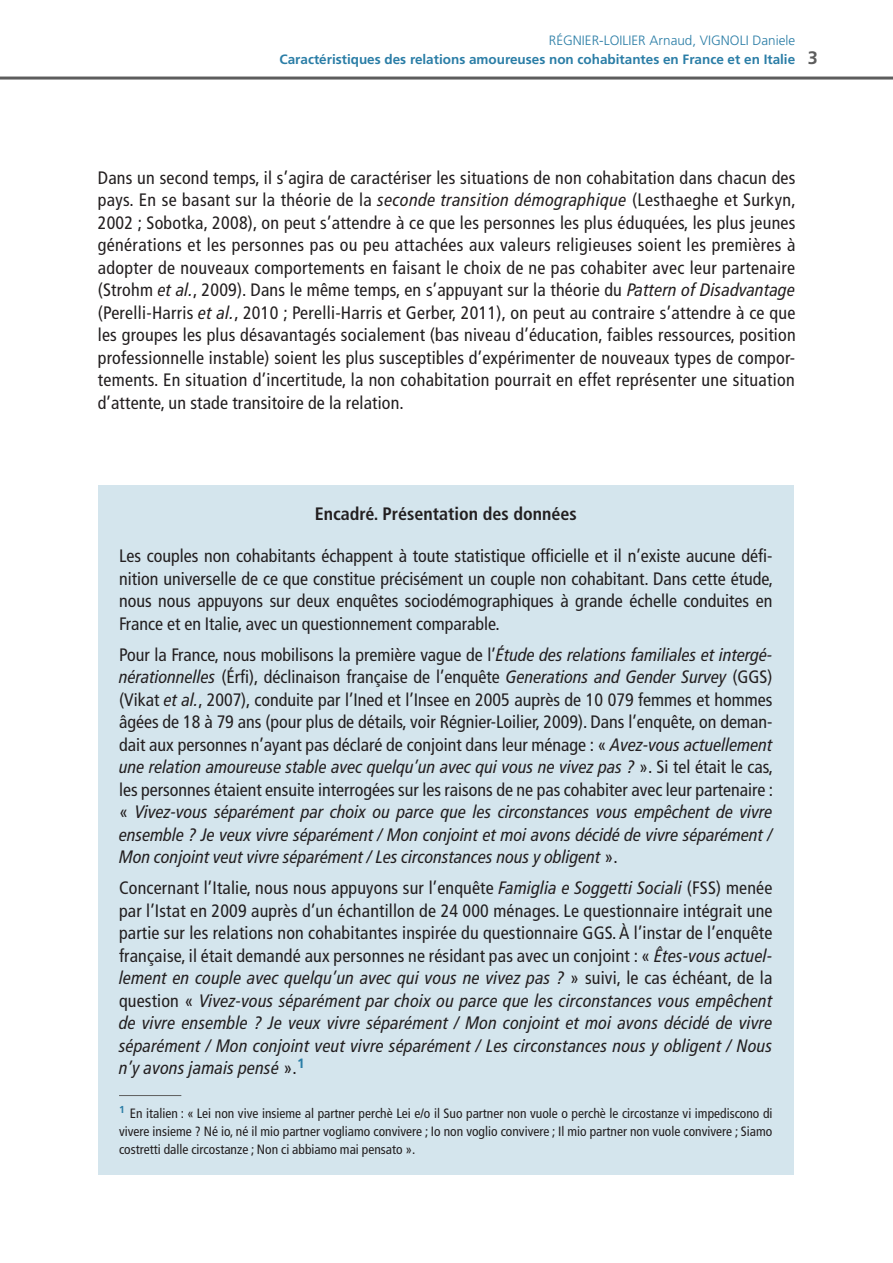
<style>
.page{position:relative;width:893px;height:1263px;background:#fff}
.page>*{position:absolute;margin:0;border:0;box-sizing:border-box;transform-origin:0 0}
.Encadré_Texte{font:condensed 18px/22.5px "Frutiger LT Std";color:#231f20;text-align:justify}
.Texte_courant{font:condensed 18px/22.5px "Frutiger LT Std";letter-spacing:.01em;color:#231f20;text-align:justify}
.Encadré_Texte-2{font:italic condensed 18px/22.5px "Frutiger LT Com";letter-spacing:.01em;color:#231f20;text-align:justify}
.Encadré_Titre{font:700 condensed 18px "Frutiger LT Std";color:#231f20}
.Folio{font:700 18px "Frutiger LT Std";color:#5d5d5d}
.Encadré_Note_de_bas{font:condensed 13.5px/18px "Frutiger LT Std";color:#231f20;text-align:justify}
.t1{font:700 13.5px "Frutiger LT Std";color:#2a7da6}
.t2{font:300 13.5px "Frutiger LT Std";color:#2a7da6}
.s1{font-family:"Frutiger LT Com";font-style:italic}
.s2{font-family:"Frutiger LT Std";font-style:normal}
</style>
<div class="page">
<hr style="left:0;top:77px;width:893px;height:3px;background:#5d5d5d">
<div style="left:98px;top:485px;width:696px;height:690px;background:#d4e5ed"></div>
<hr style="left:119px;top:1095px;width:62px;height:1px;background:#5d5d5d">
<p class="t2" style="left:549px;top:33px;width:248px">RÉGNIER-LOILIER Arnaud, VIGNOLI Daniele</p>
<p class="t1" style="left:280px;top:51px;width:517px">Caractéristiques des relations amoureuses non cohabitantes en France et en Italie</p>
<p class="Folio" style="left:808px;top:47px;width:12px">3</p>
<p class="Texte_courant" style="left:98px;top:166px;width:699px">Dans un second temps, il s’agira de caractériser les situations de non cohabitation dans chacun des pays. En se basant sur la théorie de la <span class="s1">seconde transition démographique</span> (Lesthaeghe et Surkyn, 2002 ; Sobotka, 2008), on peut s’attendre à ce que les personnes les plus éduquées, les plus jeunes générations et les personnes pas ou peu attachées aux valeurs religieuses soient les premières à adopter de nouveaux comportements en faisant le choix de ne pas cohabiter avec leur partenaire (Strohm <span class="s1">et al.</span>, 2009). Dans le même temps, en s’appuyant sur la théorie du <span class="s1">Pattern of Disadvantage </span>(Perelli-Harris <span class="s1">et al.</span>, 2010 ; Perelli-Harris et Gerber, 2011), on peut au contraire s’attendre à ce que les groupes les plus désavantagés socialement (bas niveau d’éducation, faibles ressources, position professionnelle instable) soient les plus susceptibles d’expérimenter de nouveaux types de compor&shy;tements. En situation d’incertitude, la non cohabitation pourrait en effet représenter une situation d’attente, un stade transitoire de la relation.</p>
<p class="Encadré_Titre" style="left:315px;top:503px;width:264px">Encadré. Présentation des données</p>
<p class="Encadré_Texte" style="left:119px;top:545px;width:656px">Les couples non cohabitants échappent à toute statistique officielle et il n’existe aucune défi&shy;nition universelle de ce que constitue précisément un couple non cohabitant. Dans cette étude, nous nous appuyons sur deux enquêtes sociodémographiques à grande échelle conduites en France et en Italie, avec un questionnement comparable.</p>
<p class="Encadré_Texte" style="left:119px;top:643px;width:656px">Pour la France, nous mobilisons la première vague de l’<span class="s1">Étude des relations familiales et intergé&shy;nérationnelles</span> (Érfi), déclinaison française de l’enquête <span class="s1">Generations and Gender Survey</span> (GGS) (Vikat <span class="s1">et al.</span>, 2007), conduite par l’Ined et l’Insee en 2005 auprès de 10 079 femmes et hommes âgées de 18 à 79 ans (pour plus de détails, voir Régnier-Loilier, 2009). Dans l’enquête, on deman&shy;dait aux personnes n’ayant pas déclaré de conjoint dans leur ménage : « <span class="s1">Avez-vous actuellement une relation amoureuse stable avec quelqu’un avec qui vous ne vivez pas ?</span> ». Si tel était le cas, les personnes étaient ensuite interrogées sur les raisons de ne pas cohabiter avec leur partenaire : « <span class="s1">Vivez-vous séparément par choix ou parce que les circonstances vous empêchent de vivre ensemble ? Je veux vivre séparément / Mon conjoint et moi avons décidé de vivre séparément / Mon conjoint veut vivre séparément / Les circonstances nous y obligent</span> ».</p>
<p class="Encadré_Texte-2" style="left:119px;top:877px;width:655px"><span class="s2">Concernant l’Italie, nous nous appuyons sur l’enquête</span> Famiglia e Soggetti Sociali <span class="s2">(FSS) menée par l’Istat en 2009 auprès d’un échantillon de 24 000 ménages. Le questionnaire intégrait une partie sur les relations non cohabitantes inspirée du questionnaire GGS. À l’instar de l’enquête française, il était demandé aux personnes ne résidant pas avec un conjoint : «</span> Êtes-vous actuel&shy;lement en couple avec quelqu’un avec qui vous ne vivez pas ? <span class="s2">» suivi, le cas échéant, de la question «</span> Vivez-vous séparément par choix ou parce que les circonstances vous empêchent de vivre ensemble ? Je veux vivre séparément / Mon conjoint et moi avons décidé de vivre séparément / Mon conjoint veut vivre séparément / Les circonstances nous y obligent / Nous n’y avons jamais pensé <span class="s2">».</span><sup>1</sup></p>
<p class="Encadré_Note_de_bas" style="left:119px;top:1104px;width:655px"><sup>1</sup> En italien : « Lei non vive insieme al partner perchè Lei e/o il Suo partner non vuole o perchè le circostanze vi impediscono di vivere insieme ? Né io, né il mio partner vogliamo convivere ; Io non voglio convivere ; Il mio partner non vuole convivere ; Siamo costretti dalle circostanze ; Non ci abbiamo mai pensato ».</p>
</div>
